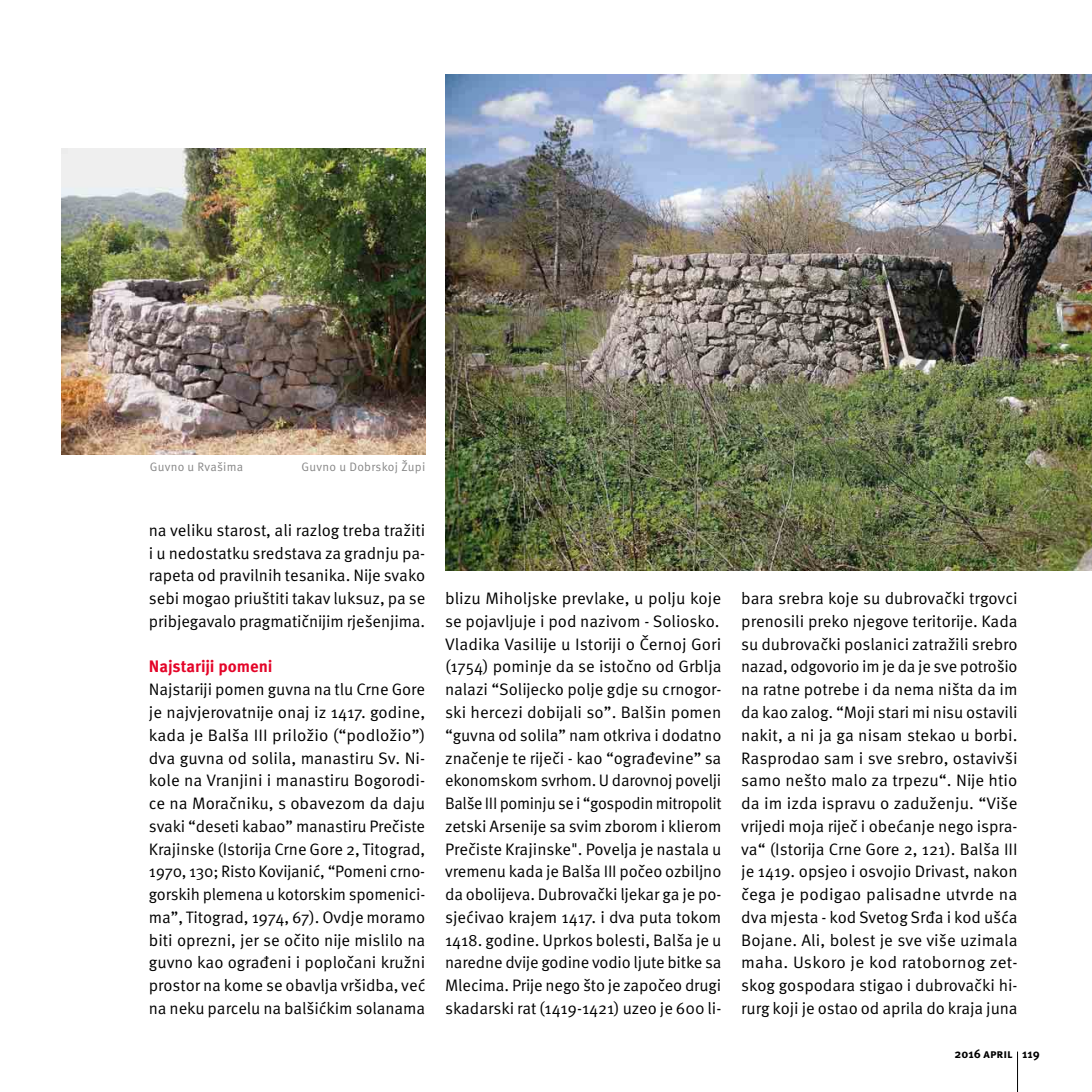
<style>
.page{position:relative;width:1092px;height:1092px;background:#fff}
.page>*{position:absolute;margin:0;border:0;box-sizing:border-box;transform-origin:0 0}
.t1{font:16.62px/22.8px "Meta Pro";letter-spacing:-.005em;color:#000;text-align:justify}
.t2{font:700 16.62px "Meta Pro";color:#e40428}
.t3{font:12.25px "Meta Pro";letter-spacing:.02em;color:#878787}
.t4{font:700 12.25px "Meta Pro";color:#000}
</style>
<div class="page">
<hr style="left:1016px;top:1051px;width:1px;height:40px;background:#000">
<img style="left:61px;top:149px;width:364px;height:305px">
<img style="left:445px;top:74px;width:646px;height:496px">
<p class="t3" style="left:150px;top:462px;width:95px">Guvno u Rvašima</p>
<p class="t3" style="left:301px;top:462px;width:125px">Guvno u Dobrskoj Župi</p>
<p class="t1" style="left:149px;top:520px;width:278px">na veliku starost, ali razlog treba tražiti i u nedostatku sredstava za gradnju pa&shy;rapeta od pravilnih tesanika. Nĳe svako sebi mogao priuštiti takav luksuz, pa se pribjegavalo pragmatičnĳim rješenjima.</p>
<p class="t2" style="left:149px;top:660px;width:125px">Najstarĳi pomeni</p>
<p class="t1" style="left:149px;top:679px;width:278px">Najstarĳi pomen guvna na tlu Crne Gore je najvjerovatnĳe onaj iz 1417. godine, kada je Balša III priložio (“podložio”) dva guvna od solila, manastiru Sv. Ni&shy;kole na Vranjini i manastiru Bogorodi&shy;ce na Moračniku, s obavezom da daju svaki “deseti kabao” manastiru Prečiste Krajinske (Istorĳa Crne Gore 2, Titograd, 1970, 130; Risto Kovĳanić, “Pomeni crno&shy;gorskih plemena u kotorskim spomenici&shy;ma”, Titograd, 1974, 67). Ovdje moramo biti oprezni, jer se očito nĳe mislilo na guvno kao ograđeni i popločani kružni prostor na kome se obavlja vršidba, već na neku parcelu na balšićkim solanama</p>
<p class="t1" style="left:445px;top:588px;width:278px">blizu Miholjske prevlake, u polju koje se pojavljuje i pod nazivom - Soliosko.<br>Vladika Vasilĳe u Istorĳi o Černoj Gori (1754) pominje da se istočno od Grblja nalazi “Solĳecko polje gdje su crnogor&shy;ski hercezi dobĳali so”. Balšin pomen “guvna od solila” nam otkriva i dodatno značenje te rĳeči - kao “ograđevine” sa ekonomskom svrhom. U darovnoj povelji Balše III pominju se i “gospodin mitropolit zetski Arsenĳe sa svim zborom i klierom Prečiste Krajinske". Povelja je nastala u vremenu kada je Balša III počeo ozbiljno da obolĳeva. Dubrovački ljekar ga je po&shy;sjećivao krajem 1417. i dva puta tokom 1418. godine. Uprkos bolesti, Balša je u naredne dvĳe godine vodio ljute bitke sa Mlecima. Prĳe nego što je započeo drugi skadarski rat (1419-1421) uzeo je 600 li-</p>
<p class="t1" style="left:741px;top:588px;width:278px">bara srebra koje su dubrovački trgovci prenosili preko njegove teritorĳe. Kada su dubrovački poslanici zatražili srebro nazad, odgovorio im je da je sve potrošio na ratne potrebe i da nema ništa da im da kao zalog. “Moji stari mi nisu ostavili nakit, a ni ja ga nisam stekao u borbi.<br>Rasprodao sam i sve srebro, ostavivši samo nešto malo za trpezu“. Nĳe htio da im izda ispravu o zaduženju. “Više vrĳedi moja rĳeč i obećanje nego ispra&shy;va“ (Istorĳa Crne Gore 2, 121). Balša III je 1419. opsjeo i osvojio Drivast, nakon čega je podigao palisadne utvrde na dva mjesta - kod Svetog Srđa i kod ušća Bojane. Ali, bolest je sve više uzimala maha. Uskoro je kod ratobornog zet&shy;skog gospodara stigao i dubrovački hi&shy;rurg koji je ostao od aprila do kraja juna</p>
<p class="t4" style="left:954px;top:1049px;width:87px">2016 april 119</p>
</div>
